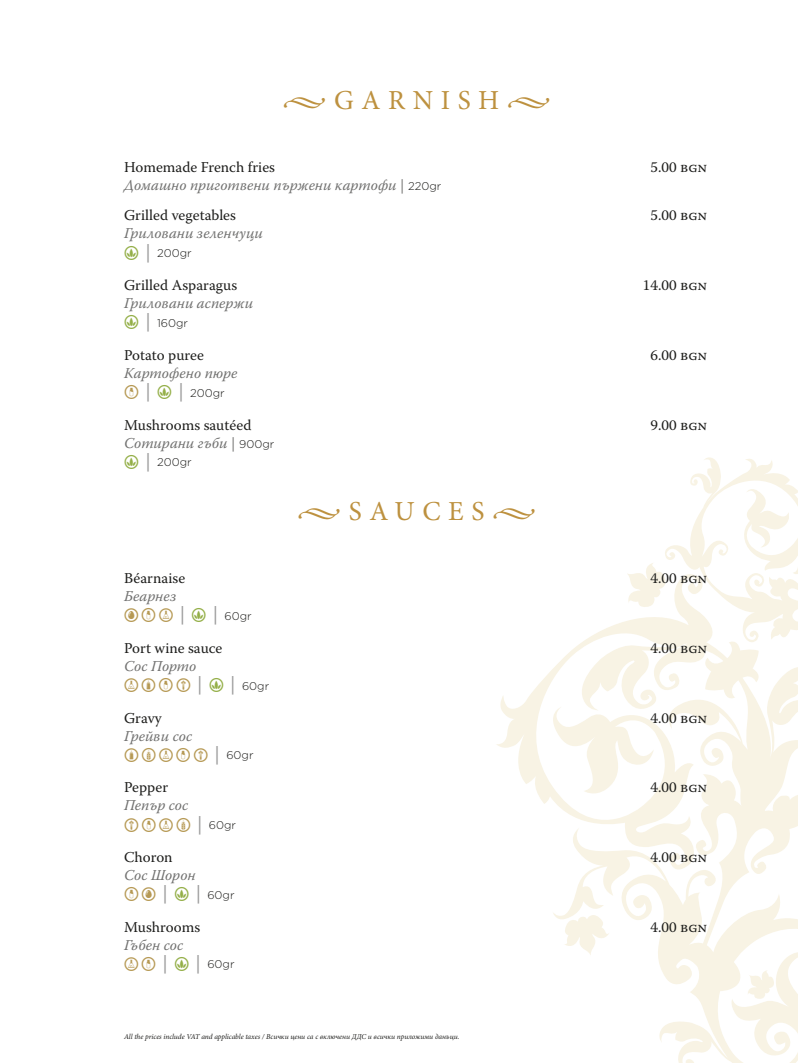
<style>
.page{position:relative;width:798px;height:1063px;background:#fff}
.page>*{position:absolute;margin:0;border:0;box-sizing:border-box;transform-origin:0 0}
.t1{font:27.5px "Minion Pro";letter-spacing:.275em;color:#bd913f}
.t2{font:20px "Allergens";color:#b69954}
.t3{font:20px "Allergens";color:#94af48}
.t4{font:15px "Warnock Pro";color:#1d1d1b}
.t5{font:italic 15px/30.4px "Warnock Pro";color:#70706f}
.t6{font:italic 7.5px "Minion Pro";letter-spacing:-.01em;color:#1d1d1b}
.s1{font-family:"Gotham Pro";font-weight:300;font-style:normal;font-size:11.25px;color:#1d1d1b}
.s2{font-style:normal;color:#1d1d1b}
.s3{font-family:"Gotham";color:#9d9d9d}
.s4{font-family:"Gotham Pro";font-weight:300;font-size:11.25px;color:#1d1d1b}
.s5{color:#b69954}
.s6{color:#94af48}
</style>
<div class="page">
<svg style="left:496px;top:457px;width:301px;height:606px"></svg>
<h1 class="t1" style="left:282px;top:81px;width:269px">•GARNISH•</h1>
<p class="t4" style="left:124px;top:158px;width:152px">Homemade French fries</p>
<p class="t4" style="left:650px;top:158px;width:58px">5.00 bgn</p>
<p class="t5" style="left:124px;top:170px;width:319px">Домашно приготвени пържени картофи | <span class="s1">220gr<br></span><span class="s2">Grilled vegetables</span></p>
<p class="t4" style="left:650px;top:206px;width:58px">5.00 bgn</p>
<p class="t5" style="left:124px;top:218px;width:140px">Гриловани зеленчуци</p>
<h2 class="t3" style="left:124px;top:245px;width:69px">VEGAN <span class="s3">|</span> <span class="s4">200gr</span></h2>
<p class="t4" style="left:124px;top:276px;width:115px">Grilled Asparagus</p>
<p class="t4" style="left:642px;top:276px;width:66px">14.00 bgn</p>
<p class="t5" style="left:124px;top:288px;width:130px">Гриловани аспержи</p>
<h2 class="t3" style="left:124px;top:315px;width:65px">VEGAN <span class="s3">|</span> <span class="s4">160gr</span></h2>
<p class="t4" style="left:124px;top:346px;width:81px">Potato puree</p>
<p class="t4" style="left:650px;top:346px;width:58px">6.00 bgn</p>
<p class="t5" style="left:124px;top:357px;width:115px">Картофено пюре</p>
<h2 class="t3" style="left:124px;top:385px;width:102px"><span class="s5">MILK</span> <span class="s3">|</span> VEGAN <span class="s3">|</span> <span class="s4">200gr</span></h2>
<p class="t4" style="left:124px;top:416px;width:129px">Mushrooms sautéed</p>
<p class="t4" style="left:650px;top:416px;width:58px">9.00 bgn</p>
<p class="t5" style="left:124px;top:427px;width:152px">Сотирани гъби | <span class="s1">900gr</span></p>
<h2 class="t3" style="left:124px;top:455px;width:69px">VEGAN <span class="s3">|</span> <span class="s4">200gr</span></h2>
<h1 class="t1" style="left:297px;top:493px;width:240px">•SAUCES•</h1>
<p class="t4" style="left:124px;top:569px;width:62px">Béarnaise</p>
<p class="t4" style="left:650px;top:569px;width:58px">4.00 bgn</p>
<p class="t5" style="left:124px;top:581px;width:54px">Беарнез</p>
<h2 class="t2" style="left:124px;top:608px;width:129px">EGGS MILK SULPHITES <span class="s3">|</span> <span class="s6">VEGAN</span> <span class="s3">|</span> <span class="s4">60gr</span></h2>
<p class="t4" style="left:124px;top:639px;width:100px">Port wine sauce</p>
<p class="t4" style="left:650px;top:639px;width:58px">4.00 bgn</p>
<p class="t5" style="left:124px;top:651px;width:74px">Сос Порто</p>
<h2 class="t2" style="left:124px;top:678px;width:146px">SULPHITES MUSTARD MILK CELERY <span class="s3">|</span> <span class="s6">VEGAN</span> <span class="s3">|</span> <span class="s4">60gr</span></h2>
<p class="t4" style="left:124px;top:709px;width:39px">Gravy</p>
<p class="t4" style="left:650px;top:709px;width:58px">4.00 bgn</p>
<p class="t5" style="left:124px;top:720px;width:70px">Грейви сос</p>
<h2 class="t2" style="left:124px;top:748px;width:131px">MUSTARD GLUTEN SULPHITES MILK CELERY <span class="s3">|</span> <span class="s4">60gr</span></h2>
<p class="t4" style="left:124px;top:778px;width:45px">Pepper</p>
<p class="t4" style="left:650px;top:778px;width:58px">4.00 bgn</p>
<p class="t5" style="left:124px;top:790px;width:66px">Пепър сос</p>
<h2 class="t2" style="left:124px;top:817px;width:113px">CELERY MILK SULPHITES GLUTEN <span class="s3">|</span> <span class="s4">60gr</span></h2>
<p class="t4" style="left:124px;top:848px;width:50px">Choron</p>
<p class="t4" style="left:650px;top:848px;width:58px">4.00 bgn</p>
<p class="t5" style="left:124px;top:860px;width:73px">Сос Шорон</p>
<h2 class="t2" style="left:124px;top:887px;width:112px">MILK EGGS <span class="s3">|</span> <span class="s6">VEGAN</span> <span class="s3">|</span> <span class="s4">60gr</span></h2>
<p class="t4" style="left:124px;top:918px;width:78px">Mushrooms</p>
<p class="t4" style="left:650px;top:918px;width:58px">4.00 bgn</p>
<p class="t5" style="left:124px;top:929px;width:61px">Гъбен сос</p>
<h2 class="t2" style="left:124px;top:957px;width:112px">SULPHITES MILK <span class="s3">|</span> <span class="s6">VEGAN</span> <span class="s3">|</span> <span class="s4">60gr</span></h2>
<p class="t6" style="left:124px;top:1031px;width:337px">All the prices include VAT and applicable taxes / Всички цени са с включени ДДС и всички приложими данъци.</p>
</div>
